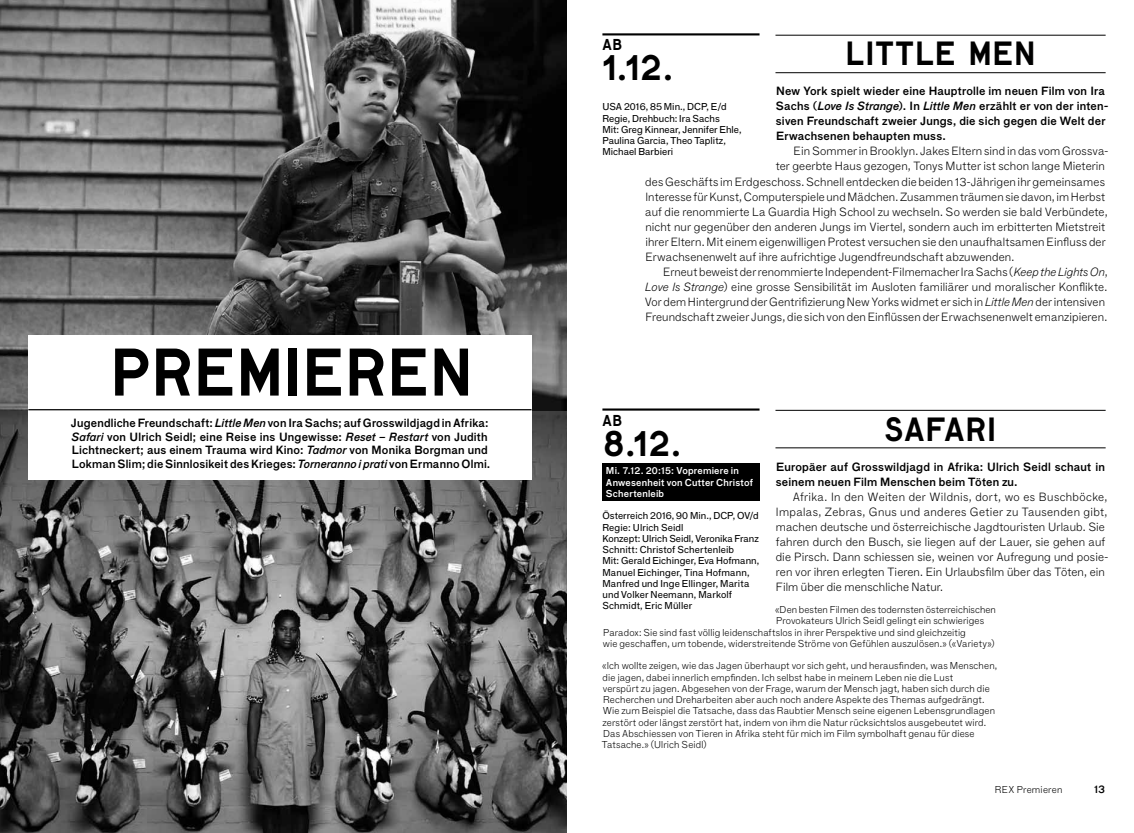
<style>
.page{position:relative;width:1134px;height:833px;background:#fff}
.page>*{position:absolute;margin:0;border:0;box-sizing:border-box;transform-origin:0 0}
.t1{font:63.75px "Lutz Headline";letter-spacing:.005em;color:#000}
.t2{font:33.75px "Lutz Headline";color:#000}
.t3{font:31.88px "Lutz Headline";letter-spacing:.025em;color:#000}
.t4{font:15px "Lutz Headline";color:#000}
.t5{font:100 11.5px/15px "F Grotesk";letter-spacing:.01em;color:#000}
.t6{font:11.5px/15px "F Grotesk Demi";letter-spacing:.02em;color:#000}
.t7{font:10.62px "F Grotesk Demi";color:#000}
.t8{font:100 9.75px/11.2px "F Grotesk";letter-spacing:.015em;color:#000}
.t9{font:9.75px/11.2px "F Grotesk";letter-spacing:.005em;color:#000}
.t10{font:9.75px/11.2px "F Grotesk Demi";letter-spacing:.02em;color:#fff}
.s1{font-style:italic}
</style>
<div class="page">
<img style="left:0;top:0;width:567px;height:833px">
<div style="left:602px;top:463px;width:157px;height:37px;background:#000"></div>
<div style="left:28px;top:335px;width:503px;height:145px;background:#fff"></div>
<hr style="left:28px;top:409px;width:503px;height:1px;background:#000">
<hr style="left:775px;top:35px;width:331px;height:1px;background:#000">
<hr style="left:775px;top:72px;width:331px;height:1px;background:#000">
<hr style="left:775px;top:410px;width:331px;height:1px;background:#000">
<hr style="left:775px;top:447px;width:331px;height:1px;background:#000">
<hr style="left:602px;top:33px;width:157px;height:2px;background:#000">
<hr style="left:602px;top:408px;width:157px;height:2px;background:#000">
<h1 class="t1" style="left:110px;top:330px;width:364px">PREMIEREN</h1>
<p class="t6" style="left:71px;top:416px;width:421px;line-height:13.8px">Jugendliche Freundschaft: <span class="s1">Little Men</span> von Ira Sachs; auf Grosswildjagd in Afrika:<br><span class="s1">Safari</span> von Ulrich Seidl; eine Reise ins Ungewisse: <span class="s1">Reset – Restart</span> von Judith Lichtneckert; aus einem Trauma wird Kino: <span class="s1">Tadmor</span> von Monika Borgman und Lokman Slim; die Sinnlosikeit des Krieges: <span class="s1">Torneranno i prati</span> von Ermanno Olmi.</p>
<h3 class="t4" style="left:602px;top:35px;width:21px">AB</h3>
<h2 class="t2" style="left:602px;top:46px;width:72px">1.12.</h2>
<p class="t9" style="left:602px;top:101px;width:141px">USA 2016, 85 Min., DCP, E/d<br>Regie, Drehbuch: Ira Sachs<br>Mit: Greg Kinnear, Jennifer Ehle,<br>Paulina Garcia, Theo Taplitz,<br>Michael Barbieri</p>
<h3 class="t3" style="left:845px;top:33px;width:192px">LITTLE MEN</h3>
<p class="t6" style="left:776px;top:84px;width:334px">New York spielt wieder eine Hauptrolle im neuen Film von Ira Sachs (<span class="s1">Love Is Strange</span>). In <span class="s1">Little Men</span> erzählt er von der inten&shy;siven Freundschaft zweier Jungs, die sich gegen die Welt der Erwachsenen behaupten muss.</p>
<p class="t5" style="left:794px;top:143px;width:316px">Ein Sommer in Brooklyn. Jakes Eltern sind in das vom Grossva-</p>
<p class="t5" style="left:776px;top:158px;width:331px">ter geerbte Haus gezogen, Tonys Mutter ist schon lange Mieterin</p>
<p class="t5" style="left:645px;top:173px;width:461px">des Geschäfts im Erdgeschoss. Schnell entdecken die beiden 13-Jährigen ihr gemeinsames</p>
<p class="t5" style="left:645px;top:188px;width:461px">Interesse für Kunst, Computerspiele und Mädchen. Zusammen träumen sie davon, im Herbst</p>
<p class="t5" style="left:645px;top:203px;width:464px">auf die renommierte La Guardia High School zu wechseln. So werden sie bald Verbündete,</p>
<p class="t5" style="left:645px;top:218px;width:461px">nicht nur gegenüber den anderen Jungs im Viertel, sondern auch im erbitterten Mietstreit</p>
<p class="t5" style="left:645px;top:233px;width:462px">ihrer Eltern. Mit einem eigenwilligen Protest versuchen sie den unaufhaltsamen Einfluss der</p>
<p class="t5" style="left:645px;top:248px;width:370px">Erwachsenenwelt auf ihre aufrichtige Jugendfreundschaft abzuwenden.</p>
<p class="t5" style="left:663px;top:263px;width:446px">Erneut beweist der renommierte Independent-Filmemacher Ira Sachs (<span class="s1">Keep the Lights On</span>,</p>
<p class="t5" style="left:645px;top:278px;width:463px"><span class="s1">Love Is Strange</span>) eine grosse Sensibilität im Ausloten familiärer und moralischer Konflikte.</p>
<p class="t5" style="left:645px;top:293px;width:462px">Vor dem Hintergrund der Gentrifizierung New Yorks widmet er sich in <span class="s1">Little Men</span> der intensiven</p>
<p class="t5" style="left:645px;top:308px;width:463px">Freundschaft zweier Jungs, die sich von den Einflüssen der Erwachsenenwelt emanzipieren.</p>
<h3 class="t4" style="left:602px;top:410px;width:21px">AB</h3>
<h2 class="t2" style="left:602px;top:421px;width:81px">8.12.</h2>
<p class="t10" style="left:606px;top:465px;width:149px">Mi. 7.12. 20:15: Vopremiere in<br>Anwesenheit von Cutter Christof<br>Schertenleib</p>
<p class="t9" style="left:602px;top:510px;width:158px">Österreich 2016, 90 Min., DCP, OV/d<br>Regie: Ulrich Seidl<br>Konzept: Ulrich Seidl, Veronika Franz<br>Schnitt: Christof Schertenleib<br>Mit: Gerald Eichinger, Eva Hofmann,<br>Manuel Eichinger, Tina Hofmann,<br>Manfred und Inge Ellinger, Marita und Volker Neemann, Markolf<br>Schmidt, Eric Müller</p>
<h3 class="t3" style="left:885px;top:408px;width:113px">SAFARI</h3>
<p class="t6" style="left:776px;top:459px;width:330px">Europäer auf Grosswildjagd in Afrika: Ulrich Seidl schaut in seinem neuen Film Menschen beim Töten zu.</p>
<p class="t5" style="left:776px;top:488px;width:334px;text-indent:17px">Afrika. In den Weiten der Wildnis, dort, wo es Buschböcke, Impalas, Zebras, Gnus und anderes Getier zu Tausenden gibt, machen deutsche und österreichische Jagdtouristen Urlaub. Sie fahren durch den Busch, sie liegen auf der Lauer, sie gehen auf die Pirsch. Dann schiessen sie, weinen vor Aufregung und posie&shy;ren vor ihren erlegten Tieren. Ein Urlaubsfilm über das Töten, ein Film über die menschliche Natur.</p>
<p class="t8" style="left:775px;top:603px;width:222px">«Den besten Filmen des todernsten österreichischen</p>
<p class="t8" style="left:776px;top:615px;width:210px">Provokateurs Ulrich Seidl gelingt ein schwieriges</p>
<p class="t8" style="left:603px;top:626px;width:364px">Paradox: Sie sind fast völlig leidenschaftslos in ihrer Perspektive und sind gleichzeitig</p>
<p class="t8" style="left:603px;top:637px;width:394px">wie geschaffen, um tobende, widerstreitende Ströme von Gefühlen auszulösen.» («Variety»)</p>
<p class="t8" style="left:602px;top:660px;width:397px">«Ich wollte zeigen, wie das Jagen überhaupt vor sich geht, und herausfinden, was Menschen, die jagen, dabei innerlich empfinden. Ich selbst habe in meinem Leben nie die Lust<br>verspürt zu jagen. Abgesehen von der Frage, warum der Mensch jagt, haben sich durch die Recherchen und Dreharbeiten aber auch noch andere Aspekte des Themas aufgedrängt.<br>Wie zum Beispiel die Tatsache, dass das Raubtier Mensch seine eigenen Lebensgrundlagen zerstört oder längst zerstört hat, indem von ihm die Natur rücksichtslos ausgebeutet wird.<br>Das Abschiessen von Tieren in Afrika steht für mich im Film symbolhaft genau für diese Tatsache.» (Ulrich Seidl)</p>
<p class="t8" style="left:995px;top:783px;width:69px">REX Premieren</p>
<p class="t7" style="left:1094px;top:783px;width:13px">13</p>
</div>
